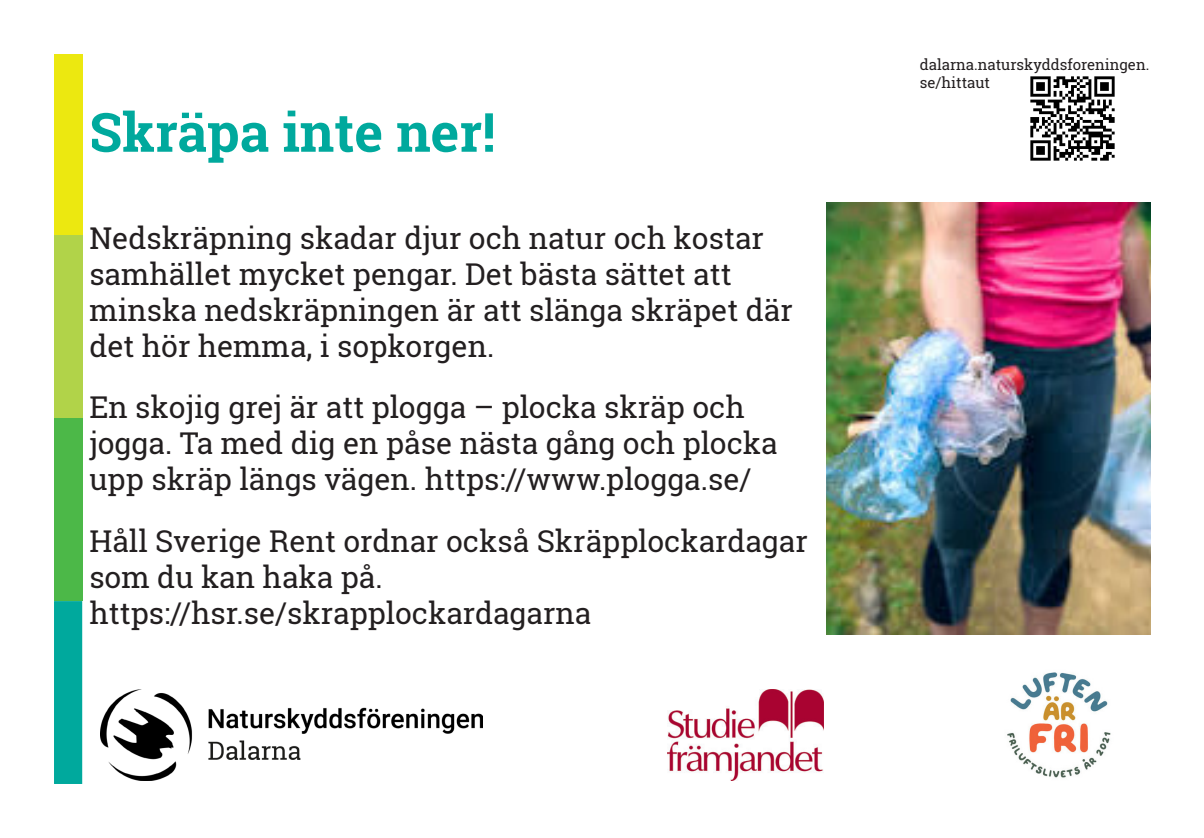
<style>
.page{position:relative;width:1204px;height:838px;background:#fff}
.page>*{position:absolute;margin:0;border:0;box-sizing:border-box;transform-origin:0 0}
.t1{font:700 54px "Roboto Slab PRINT";color:#00a99d}
.t2{font:30px/36px "Roboto Slab PRINT";color:#231f20}
.t3{font:15px/18px "Roboto Slab PRINT";color:#231f20}
</style>
<div class="page">
<div style="left:54px;top:54px;width:28px;height:183px;background:#ece810"></div>
<div style="left:54px;top:235px;width:28px;height:183px;background:#b1d349"></div>
<div style="left:54px;top:418px;width:28px;height:183px;background:#4cb848"></div>
<div style="left:54px;top:601px;width:28px;height:183px;background:#00a99d"></div>
<img style="left:100px;top:689px;width:382px;height:91px">
<img style="left:667px;top:689px;width:156px;height:91px">
<img style="left:1007px;top:672px;width:104px;height:106px">
<img style="left:826px;top:202px;width:324px;height:432px">
<img style="left:1030px;top:76px;width:85px;height:85px">
<p class="t1" style="left:89px;top:95px;width:407px">Skräpa inte ner!</p>
<p class="t2" style="left:89px;top:220px;width:676px">Nedskräpning skadar djur och natur och kostar samhället mycket pengar. Det bästa sättet att</p>
<p class="t2" style="left:89px;top:292px;width:705px">minska nedskräpningen är att slänga skräpet där det hör hemma, i sopkorgen.</p>
<p class="t2" style="left:89px;top:389px;width:657px">En skojig grej är att plogga – plocka skräp och</p>
<p class="t2" style="left:89px;top:425px;width:689px">jogga. Ta med dig en påse nästa gång och plocka upp skräp längs vägen. https://www.plogga.se/</p>
<p class="t2" style="left:89px;top:522px;width:720px">Håll Sverige Rent ordnar också Skräpplockardagar som du kan haka på. https://hsr.se/skrapplockardagarna</p>
<p class="t3" style="left:919px;top:55px;width:231px">dalarna.naturskyddsforeningen. se/hittaut</p>
</div>
